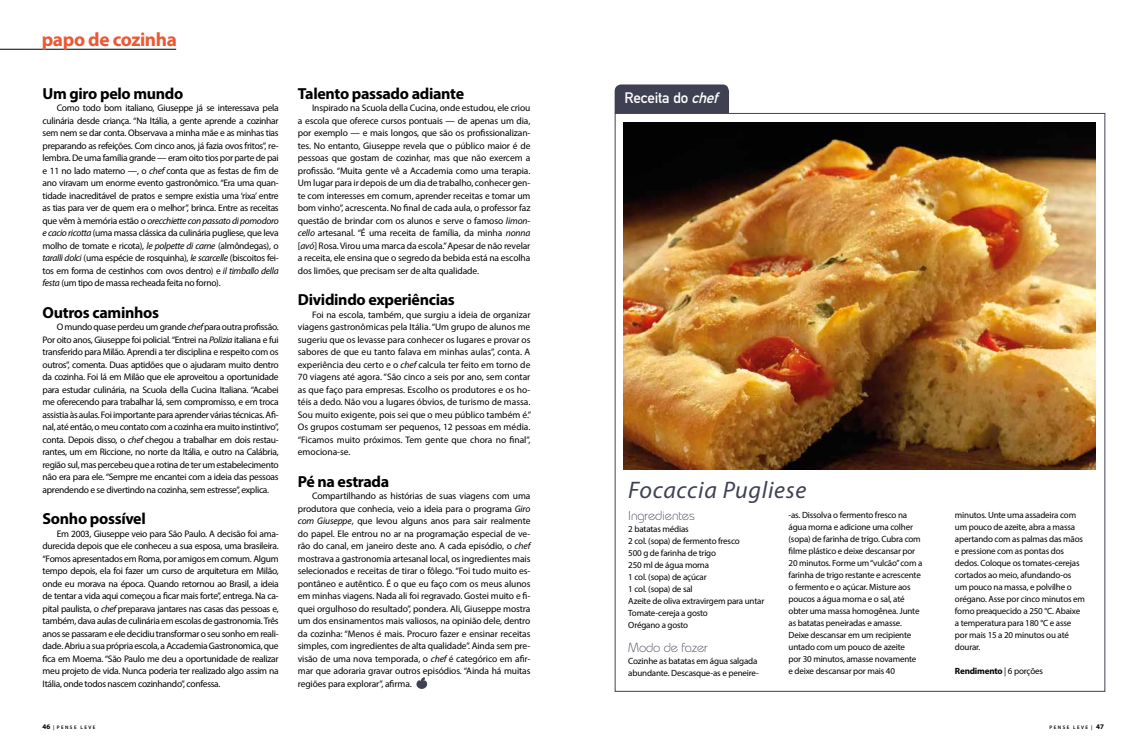
<style>
.page{position:relative;width:1146px;height:755px;background:#fff}
.page>*{position:absolute;margin:0;border:0;box-sizing:border-box;transform-origin:0 0}
.t1{font:italic 24px "Myriad Pro";letter-spacing:.03em;color:#3f4152}
.t2{font:700 19.3px "Myriad Pro";letter-spacing:-.02em;color:#eb5934}
.t3{font:700 16px "Myriad Pro";letter-spacing:-.02em;color:#000}
.t4{font:15px "DIN Mittelschrift";letter-spacing:-.01em;color:#fff}
.t5{font:300 13px "Bauhaus Std";letter-spacing:-.01em;color:#3f4152}
.t6{font:9.5px/12.5px "Myriad Pro";letter-spacing:-.025em;color:#000;text-align:justify}
.t7{font:9px/12px "Myriad Pro";letter-spacing:-.02em;color:#000}
.t8{font:700 9px "Myriad Pro";letter-spacing:-.02em;color:#000}
.t9{font:600 5px "Myriad Pro";letter-spacing:.29em;color:#000}
.s1{font-style:italic}
.s2{font-weight:400}
.s3{font-weight:700;font-size:7px}
</style>
<div class="page">
<hr style="left:0;top:49px;width:176px;height:1px;background:#000">
<svg style="left:416px;top:677px;width:11px;height:11px"></svg>
<svg style="left:614px;top:84px;width:115px;height:29px;background:#494b5b"></svg>
<div style="left:624px;top:92px;width:101px;height:17px;background:#3f4152"></div>
<img style="left:623px;top:122px;width:472px;height:347px">
<h2 class="t2" style="left:42px;top:27px;width:137px">papo de cozinha</h2>
<h3 class="t3" style="left:43px;top:83px;width:142px">Um giro pelo mundo</h3>
<p class="t6" style="left:43px;top:101px;width:238px;text-indent:14px">Como todo bom italiano, Giuseppe já se interessava pela culinária desde criança. “Na Itália, a gente aprende a cozinhar sem nem se dar conta. Observava a minha mãe e as minhas tias preparando as refeições. Com cinco anos, já fazia ovos fritos”, re&shy;lembra. De uma família grande — eram oito tios por parte de pai e 11 no lado materno —, o <span class="s1">chef</span> conta que as festas de fim de ano viravam um enorme evento gastronômico. “Era uma quan&shy;tidade inacreditável de pratos e sempre existia uma ‘rixa’ entre as tias para ver de quem era o melhor”, brinca. Entre as receitas que vêm à memória estão o <span class="s1">orecchiette con passato di pomodoro e cacio ricotta</span> (uma massa clássica da culinária pugliese, que leva molho de tomate e ricota), <span class="s1">le polpette di carne</span> (almôndegas), o <span class="s1">taralli dolci</span> (uma espécie de rosquinha), <span class="s1">le scarcelle</span> (biscoitos fei&shy;tos em forma de cestinhos com ovos dentro) e <span class="s1">il timballo della festa</span> (um tipo de massa recheada feita no forno).</p>
<h3 class="t3" style="left:43px;top:301px;width:118px">Outros caminhos</h3>
<p class="t6" style="left:43px;top:320px;width:238px;text-indent:14px">O mundo quase perdeu um grande <span class="s1">chef</span> para outra profissão.<br>Por oito anos, Giuseppe foi policial. “Entrei na <span class="s1">Polizia</span> italiana e fui transferido para Milão. Aprendi a ter disciplina e respeito com os outros”, comenta. Duas aptidões que o ajudaram muito dentro da cozinha. Foi lá em Milão que ele aproveitou a oportunidade para estudar culinária, na Scuola della Cucina Italiana. “Acabei me oferecendo para trabalhar lá, sem compromisso, e em troca assistia às aulas. Foi importante para aprender várias técnicas. Afi&shy;nal, até então, o meu contato com a cozinha era muito instintivo”, conta. Depois disso, o <span class="s1">chef</span> chegou a trabalhar em dois restau&shy;rantes, um em Riccione, no norte da Itália, e outro na Calábria, região sul, mas percebeu que a rotina de ter um estabelecimento não era para ele. “Sempre me encantei com a ideia das pessoas aprendendo e se divertindo na cozinha, sem estresse”, explica.</p>
<h3 class="t3" style="left:43px;top:508px;width:105px">Sonho possível</h3>
<p class="t6" style="left:43px;top:526px;width:238px;text-indent:14px">Em 2003, Giuseppe veio para São Paulo. A decisão foi ama&shy;durecida depois que ele conheceu a sua esposa, uma brasileira. “Fomos apresentados em Roma, por amigos em comum. Algum tempo depois, ela foi fazer um curso de arquitetura em Milão, onde eu morava na época. Quando retornou ao Brasil, a ideia de tentar a vida aqui começou a ficar mais forte”, entrega. Na ca&shy;pital paulista, o <span class="s1">chef</span> preparava jantares nas casas das pessoas e, também, dava aulas de culinária em escolas de gastronomia. Três anos se passaram e ele decidiu transformar o seu sonho em reali&shy;dade. Abriu a sua própria escola, a Accademia Gastronomica, que fica em Moema. “São Paulo me deu a oportunidade de realizar meu projeto de vida. Nunca poderia ter realizado algo assim na Itália, onde todos nascem cozinhando”, confessa.</p>
<h3 class="t3" style="left:298px;top:83px;width:168px">Talento passado adiante</h3>
<p class="t6" style="left:298px;top:101px;width:234px;text-indent:14px">Inspirado na Scuola della Cucina, onde estudou, ele criou a escola que oferece cursos pontuais — de apenas um dia, por exemplo — e mais longos, que são os profissionalizan&shy;tes. No entanto, Giuseppe revela que o público maior é de pessoas que gostam de cozinhar, mas que não exercem a profissão. “Muita gente vê a Accademia como uma terapia.<br>Um lugar para ir depois de um dia de trabalho, conhecer gen&shy;te com interesses em comum, aprender receitas e tomar um bom vinho”, acrescenta. No final de cada aula, o professor faz questão de brindar com os alunos e serve o famoso <span class="s1">limon&shy;cello</span> artesanal. “É uma receita de família, da minha <span class="s1">nonna </span>[<span class="s1">avó</span>] Rosa. Virou uma marca da escola.” Apesar de não revelar a receita, ele ensina que o segredo da bebida está na escolha dos limões, que precisam ser de alta qualidade.</p>
<h3 class="t3" style="left:298px;top:289px;width:158px">Dividindo experiências</h3>
<p class="t6" style="left:298px;top:308px;width:235px;text-indent:14px">Foi na escola, também, que surgiu a ideia de organizar viagens gastronômicas pela Itália. “Um grupo de alunos me sugeriu que os levasse para conhecer os lugares e provar os sabores de que eu tanto falava em minhas aulas”, conta. A experiência deu certo e o <span class="s1">chef</span> calcula ter feito em torno de 70 viagens até agora. “São cinco a seis por ano, sem contar as que faço para empresas. Escolho os produtores e os ho&shy;téis a dedo. Não vou a lugares óbvios, de turismo de massa.<br>Sou muito exigente, pois sei que o meu público também é.” Os grupos costumam ser pequenos, 12 pessoas em média. “Ficamos muito próximos. Tem gente que chora no final”, emociona-se.</p>
<h3 class="t3" style="left:298px;top:470px;width:93px">Pé na estrada</h3>
<p class="t6" style="left:298px;top:489px;width:234px;text-indent:14px">Compartilhando as histórias de suas viagens com uma produtora que conhecia, veio a ideia para o programa <span class="s1">Giro com Giuseppe</span>, que levou alguns anos para sair realmente do papel. Ele entrou no ar na programação especial de ve&shy;rão do canal, em janeiro deste ano. A cada episódio, o <span class="s1">chef </span>mostrava a gastronomia artesanal local, os ingredientes mais selecionados e receitas de tirar o fôlego. “Foi tudo muito es&shy;pontâneo e autêntico. É o que eu faço com os meus alunos em minhas viagens. Nada ali foi regravado. Gostei muito e fi&shy;quei orgulhoso do resultado”, pondera. Ali, Giuseppe mostra um dos ensinamentos mais valiosos, na opinião dele, dentro da cozinha: “Menos é mais. Procuro fazer e ensinar receitas simples, com ingredientes de alta qualidade”. Ainda sem pre&shy;visão de uma nova temporada, o <span class="s1">chef</span> é categórico em afir&shy;mar que adoraria gravar outros episódios. “Ainda há muitas regiões para explorar”, afirma.</p>
<h3 class="t4" style="left:624px;top:89px;width:99px">Receita do <span class="s1">chef</span></h3>
<h1 class="t1" style="left:628px;top:474px;width:180px">Focaccia Pugliese</h1>
<p class="t7" style="left:788px;top:508px;width:135px">-as. Dissolva o fermento fresco na água morna e adicione uma colher (sopa) de farinha de trigo. Cubra com filme plástico e deixe descansar por 20 minutos. Forme um “vulcão” com a farinha de trigo restante e acrescente o fermento e o açúcar. Misture aos poucos a água morna e o sal, até obter uma massa homogênea. Junte as batatas peneiradas e amasse.<br>Deixe descansar em um recipiente untado com um pouco de azeite<br>por 30 minutos, amasse novamente e deixe descansar por mais 40</p>
<p class="t7" style="left:954px;top:508px;width:132px">minutos. Unte uma assadeira com um pouco de azeite, abra a massa apertando com as palmas das mãos e pressione com as pontas dos dedos. Coloque os tomates-cerejas cortados ao meio, afundando-os um pouco na massa, e polvilhe o orégano. Asse por cinco minutos em forno preaquecido a 250 °C. Abaixe a temperatura para 180 °C e asse por mais 15 a 20 minutos ou até dourar.</p>
<h3 class="t5" style="left:628px;top:507px;width:68px">Ingredientes</h3>
<p class="t7" style="left:628px;top:522px;width:137px">2 batatas médias<br>2 col. (sopa) de fermento fresco<br>500 g de farinha de trigo<br>250 ml de água morna<br>1 col. (sopa) de açúcar<br>1 col. (sopa) de sal<br>Azeite de oliva extravirgem para untar<br>Tomate-cereja a gosto<br>Orégano a gosto</p>
<h3 class="t5" style="left:628px;top:639px;width:81px">Modo de fazer</h3>
<p class="t7" style="left:628px;top:654px;width:132px">Cozinhe as batatas em água salgada abundante. Descasque-as e peneire-</p>
<p class="t8" style="left:954px;top:664px;width:89px">Rendimento <span class="s2">| 6 porções</span></p>
<p class="t9" style="left:43px;top:723px;width:54px"><span class="s3">46</span> | PENSE LEVE</p>
<p class="t9" style="left:1049px;top:723px;width:56px">PENSE LEVE | <span class="s3">47</span></p>
</div>
